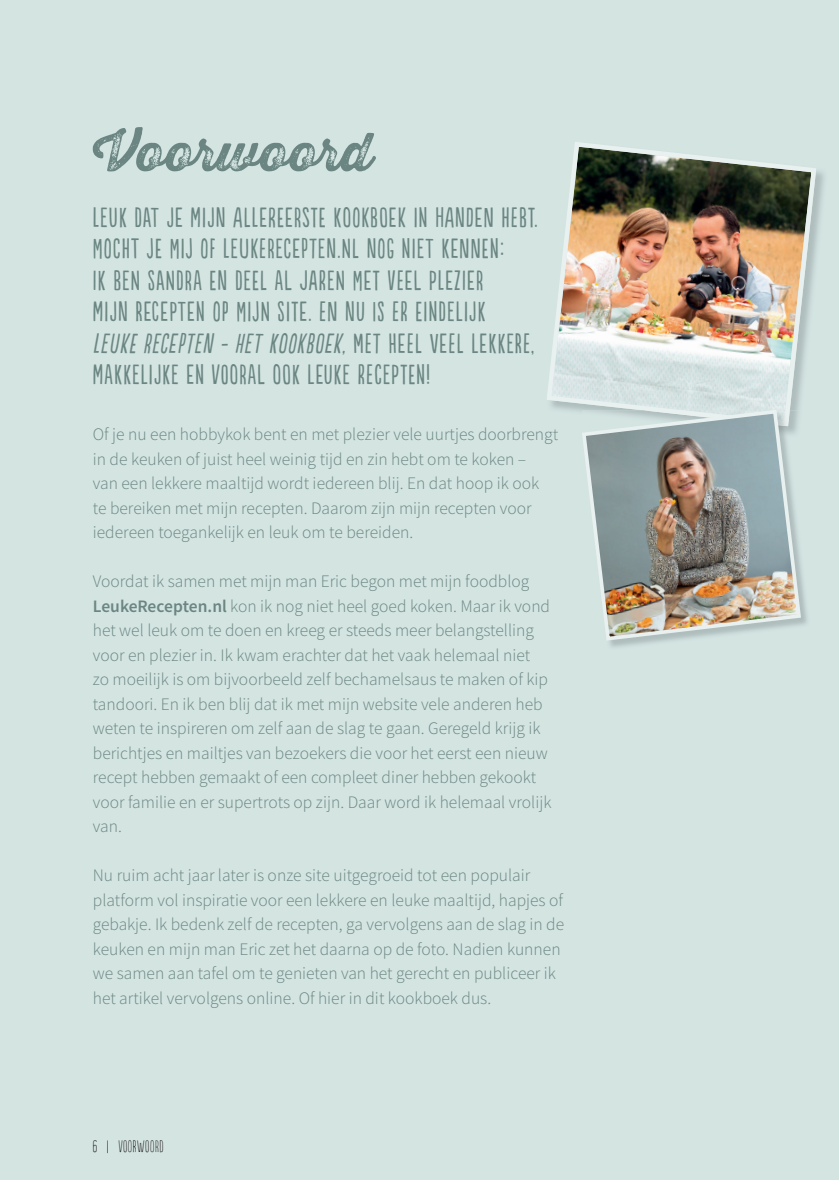
<style>
.page{position:relative;width:839px;height:1180px;background:#d3e4e1}
.page>*{position:absolute;margin:0;border:0;box-sizing:border-box;transform-origin:0 0}
.t1{font:52.5px "Thirsty Rough Bol Thr";color:#6b8682}
.t2{font:26.25px/31.5px "Populaire";letter-spacing:.05em;color:#6b8682}
.t3{font:17.5px/24.5px "Source Sans Variable";letter-spacing:.005em;color:#6b8682}
.t4{font:300 15.75px "Populaire";letter-spacing:.05em;color:#231f20}
.s1{font-style:italic}
</style>
<div class="page">
<svg style="left:547px;top:429px;width:11px;height:9px"></svg>
<img style="left:547px;top:142px;width:269px;height:271px">
<img style="left:580px;top:408px;width:223px;height:234px">
<h1 class="t1" style="left:93px;top:112px;width:281px">Voorwoord</h1>
<p class="t2" style="left:93px;top:203px;width:446px">LEUK DAT JE MIJN ALLEREERSTE KOOKBOEK IN HANDEN HEBT.<br>MOCHT JE MIJ OF LEUKERECEPTEN.NL NOG NIET KENNEN:<br>IK BEN SANDRA EN DEEL AL JAREN MET VEEL PLEZIER<br>MIJN RECEPTEN OP MIJN SITE. EN NU IS ER EINDELIJK <span class="s1">LEUKE RECEPTEN - HET KOOKBOEK,</span> M E T H E E L V E E L L E K K E R E , MAKKELIJKE EN VOORAL OOK LEUKE RECEPTEN!</p>
<p class="t3" style="left:93px;top:422px;width:467px">Of je nu een hobbykok bent en met plezier vele uurtjes doorbrengt in de keuken of juist heel weinig tijd en zin hebt om te koken –<br>van een lekkere maaltijd wordt iedereen blij. En dat hoop ik ook<br>te bereiken met mijn recepten. Daarom zijn mijn recepten voor iedereen toegankelijk en leuk om te bereiden.</p>
<p class="t3" style="left:93px;top:569px;width:460px">Voordat ik samen met mijn man Eric begon met mijn foodblog LeukeRecepten.nl kon ik nog niet heel goed koken. Maar ik vond het wel leuk om te doen en kreeg er steeds meer belangstelling voor en plezier in. Ik kwam erachter dat het vaak helemaal niet<br>zo moeilijk is om bijvoorbeeld zelf bechamelsaus te maken of kip tandoori. En ik ben blij dat ik met mijn website vele anderen heb weten te inspireren om zelf aan de slag te gaan. Geregeld krijg ik berichtjes en mailtjes van bezoekers die voor het eerst een nieuw recept hebben gemaakt of een compleet diner hebben gekookt voor familie en er supertrots op zijn. Daar word ik helemaal vrolijk van.</p>
<p class="t3" style="left:93px;top:863px;width:473px">Nu ruim acht jaar later is onze site uitgegroeid tot een populair platform vol inspiratie voor een lekkere en leuke maaltijd, hapjes of gebakje. Ik bedenk zelf de recepten, ga vervolgens aan de slag in de keuken en mijn man Eric zet het daarna op de foto. Nadien kunnen we samen aan tafel om te genieten van het gerecht en publiceer ik het artikel vervolgens online. Of hier in dit kookboek dus.</p>
<p class="t4" style="left:93px;top:1138px;width:72px">6 | VOORWOORD</p>
</div>
